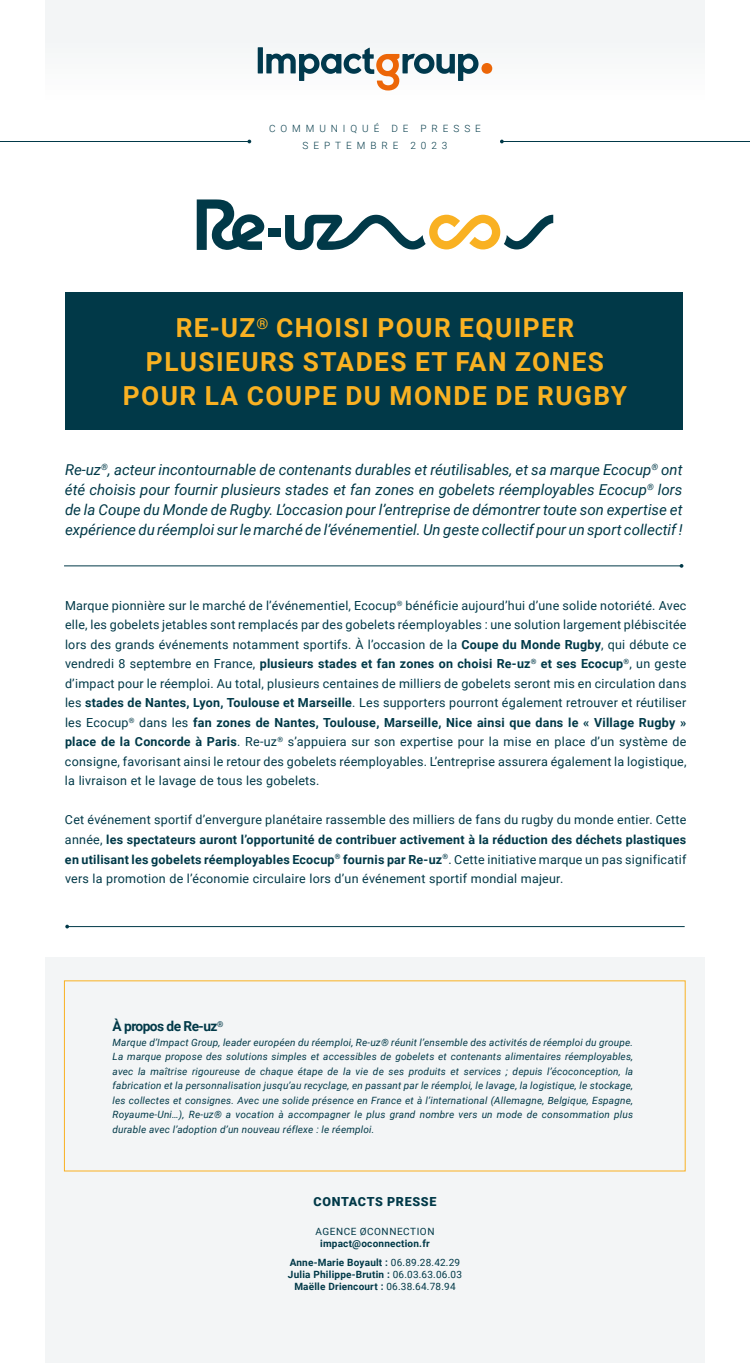
<style>
.page{position:relative;width:750px;height:1363px;background:#fff}
.page>*{position:absolute;margin:0;border:0;box-sizing:border-box;transform-origin:0 0}
.t1{font:700 26.25px/33.8px "Roboto";letter-spacing:.055em;color:#f9b122;text-align:center}
.t2{font:italic 15px/20px "Roboto";color:#013948;text-align:justify}
.t3{font:700 13.75px "Roboto";letter-spacing:-.04em;color:#013948}
.t4{font:12.5px/19.5px "Roboto";letter-spacing:.02em;color:#013948;text-align:justify}
.t5{font:900 12.5px "Roboto";letter-spacing:.055em;color:#013948}
.t6{font:italic 10px/14.5px "Roboto";letter-spacing:.02em;color:#013948;text-align:justify}
.t7{font:700 10px/19px "Roboto";letter-spacing:.02em;color:#013948;text-align:center}
.t8{font:300 10px/17px "Roboto";letter-spacing:.495em;color:#013948;text-align:center}
.t9{font:10px "Roboto";letter-spacing:.055em;color:#013948}
.s1{font-weight:700}
.s2{font-weight:400}
</style>
<div class="page">
<div style="left:45px;top:0;width:660px;height:156px;background:#fbfbfc"></div>
<hr style="left:0;top:141px;width:249px;height:1px;background:#013948">
<hr style="left:502px;top:141px;width:248px;height:1px;background:#013948">
<div style="left:65px;top:292px;width:617px;height:138px;background:#013948"></div>
<hr style="left:64px;top:565px;width:618px;height:1px;background:#013948">
<hr style="left:67px;top:926px;width:618px;height:1px;background:#013948">
<svg style="left:65px;top:924px;width:4px;height:4px"></svg>
<div style="left:45px;top:957px;width:660px;height:405px;background:#f3f5f6"></div>
<div style="left:258px;top:47px;width:5px;height:26px;background:#00394d"></div>
<svg style="left:266px;top:48px;width:226px;height:42px"></svg>
<div style="left:268px;top:228px;width:12px;height:8px;background:#013948"></div>
<svg style="left:197px;top:199px;width:67px;height:51px"></svg>
<svg style="left:285px;top:215px;width:268px;height:35px"></svg>
<p class="t8" style="left:269px;top:119px;width:213px">COMMUNIQUÉ DE PRESSE<br>SEPTEMBRE 2023</p>
<h1 class="t1" style="left:123px;top:310px;width:506px">RE-UZ<sup>®</sup> CHOISI POUR EQUIPER<br>PLUSIEURS STADES ET FAN ZONES<br>POUR LA COUPE DU MONDE DE RUGBY</h1>
<p class="t2" style="left:65px;top:459px;width:619px">Re-uz<sup>®</sup>, acteur incontournable de contenants durables et réutilisables, et sa marque Ecocup<sup>®</sup> ont été choisis pour fournir plusieurs stades et fan zones en gobelets réemployables Ecocup<sup>®</sup> lors de la Coupe du Monde de Rugby. L’occasion pour l’entreprise de démontrer toute son expertise et expérience du réemploi sur le marché de l’événementiel. Un geste collectif pour un sport collectif !</p>
<p class="t4" style="left:65px;top:595px;width:623px">Marque pionnière sur le marché de l’événementiel, Ecocup<sup>®</sup> bénéficie aujourd’hui d’une solide notoriété. Avec elle, les gobelets jetables sont remplacés par des gobelets réemployables : une solution largement plébiscitée lors des grands événements notamment sportifs. À l’occasion de la <span class="s1">Coupe du Monde Rugby</span>, qui débute ce vendredi 8 septembre en France, <span class="s1">plusieurs stades et fan zones on choisi Re-uz</span><sup>®</sup> <span class="s1">et ses Ecocup</span><sup>®</sup>, un geste d’impact pour le réemploi. Au total, plusieurs centaines de milliers de gobelets seront mis en circulation dans les <span class="s1">stades de Nantes, Lyon, Toulouse et Marseille</span>. Les supporters pourront également retrouver et réutiliser les Ecocup<sup>®</sup> dans les <span class="s1">fan zones de Nantes, Toulouse, Marseille, Nice ainsi que dans le « Village Rugby » place de la Concorde à Paris</span>. Re-uz<sup>®</sup> s’appuiera sur son expertise pour la mise en place d’un système de consigne, favorisant ainsi le retour des gobelets réemployables. L’entreprise assurera également la logistique, la livraison et le lavage de tous les gobelets.</p>
<p class="t4" style="left:65px;top:810px;width:623px">Cet événement sportif d’envergure planétaire rassemble des milliers de fans du rugby du monde entier. Cette année, <span class="s1">les spectateurs auront l’opportunité de contribuer activement à la réduction des déchets plastiques en utilisant les gobelets réemployables Ecocup</span><sup>®</sup> <span class="s1">fournis par Re-uz</span><sup>®</sup>. Cette initiative marque un pas significatif vers la promotion de l’économie circulaire lors d’un événement sportif mondial majeur.</p>
<p class="t3" style="left:113px;top:1017px;width:112px">À propos de Re-uz<sup>®</sup></p>
<p class="t6" style="left:113px;top:1034px;width:522px">Marque d’Impact Group, leader européen du réemploi, Re-uz® réunit l’ensemble des activités de réemploi du groupe.<br>La marque propose des solutions simples et accessibles de gobelets et contenants alimentaires réemployables, avec la maîtrise rigoureuse de chaque étape de la vie de ses produits et services ; depuis l’écoconception, la fabrication et la personnalisation jusqu’au recyclage, en passant par le réemploi, le lavage, la logistique, le stockage, les collectes et consignes. Avec une solide présence en France et à l’international (Allemagne, Belgique, Espagne, Royaume-Uni…), Re-uz® a vocation à accompagner le plus grand nombre vers un mode de consommation plus durable avec l’adoption d’un nouveau réflexe : le réemploi.</p>
<p class="t5" style="left:314px;top:1192px;width:124px">CONTACTS PRESSE</p>
<p class="t9" style="left:315px;top:1224px;width:121px">AGENCE ØCONNECTION</p>
<p class="t7" style="left:290px;top:1233px;width:172px">impact@oconnection.fr<br>Anne-Marie Boyault : <span class="s2">06.89.28.42.29</span></p>
<p class="t7" style="left:288px;top:1267px;width:176px;line-height:12px">Julia Philippe-Brutin : <span class="s2">06.03.63.06.03<br></span>Maëlle Driencourt : <span class="s2">06.38.64.78.94</span></p>
</div>
